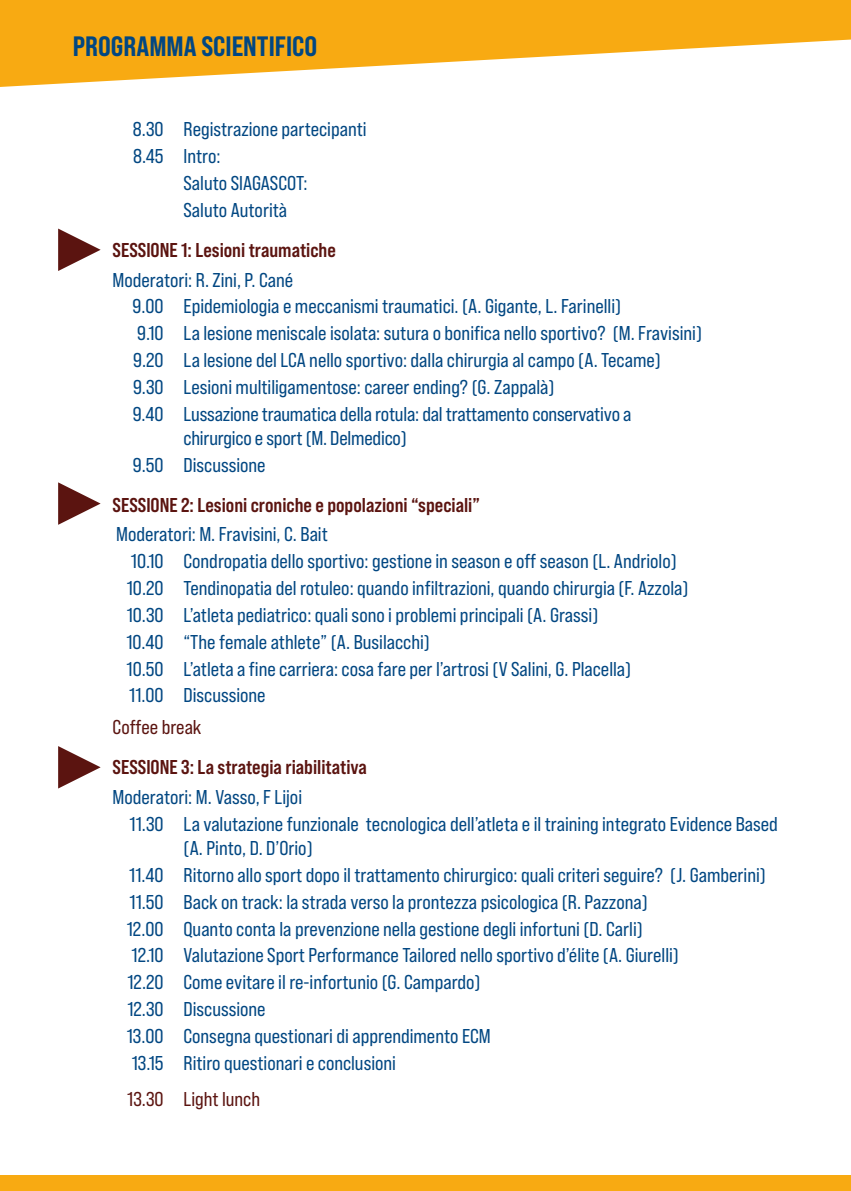
<style>
.page{position:relative;width:851px;height:1191px;background:#fff}
.page>*{position:absolute;margin:0;border:0;box-sizing:border-box;transform-origin:0 0}
.t1{font:28px "Bebas Neue Pro Sm E Eb";color:#024782}
.t2{font:20px/26.8px "Bebas Neue Pro Sm E Rg";color:#024782}
.t3{font:20px "Bebas Neue Pro Sm E Bd";color:#5b1410}
.t4{font:20px "Bebas Neue Pro Sm E Rg";color:#5b1410}
</style>
<div class="page">
<svg style="left:0;top:0;width:850px;height:87px;fill:#f8aa12"></svg>
<div style="left:0;top:1175px;width:850px;height:16px;background:#f8aa12"></div>
<svg style="left:58px;top:228px;width:43px;height:43px"></svg>
<svg style="left:58px;top:482px;width:43px;height:43px"></svg>
<svg style="left:58px;top:746px;width:43px;height:42px"></svg>
<h1 class="t1" style="left:73px;top:30px;width:246px">PROGRAMMA SCIENTIFICO</h1>
<p class="t2" style="left:133px;top:116px;width:235px">8.30 Registrazione partecipanti</p>
<p class="t2" style="left:133px;top:142px;width:89px">8.45 Intro:</p>
<p class="t2" style="left:183px;top:169px;width:126px">Saluto SIAGASCOT:</p>
<p class="t2" style="left:183px;top:196px;width:105px">Saluto Autorità</p>
<p class="t3" style="left:113px;top:238px;width:225px">SESSIONE 1: Lesioni traumatiche</p>
<p class="t2" style="left:132px;top:266px;width:571px;text-indent:-20px">Moderatori: R. Zini, P. Cané<br>9.00 Epidemiologia e meccanismi traumatici. (A. Gigante, L. Farinelli)<br>9.10 La lesione meniscale isolata: sutura o bonifica nello sportivo? (M. Fravisini)<br>9.20 La lesione del LCA nello sportivo: dalla chirurgia al campo (A. Tecame)<br>9.30 Lesioni multiligamentose: career ending? (G. Zappalà)<br>9.40 Lussazione traumatica della rotula: dal trattamento conservativo a</p>
<p class="t2" style="left:133px;top:424px;width:275px;text-indent:51px">chirurgico e sport (M. Delmedico)<br>9.50 Discussione</p>
<p class="t3" style="left:113px;top:493px;width:369px">SESSIONE 2: Lesioni croniche e popolazioni “speciali”</p>
<p class="t2" style="left:126px;top:520px;width:563px;text-indent:-10px">Moderatori: M. Fravisini, C. Bait<br>10.10 Condropatia dello sportivo: gestione in season e off season (L. Andriolo)<br>10.20 Tendinopatia del rotuleo: quando infiltrazioni, quando chirurgia (F. Azzola)<br>10.30 L’atleta pediatrico: quali sono i problemi principali (A. Grassi)<br>10.40 “The female athlete” (A. Busilacchi)<br>10.50 L’atleta a fine carriera: cosa fare per l’artrosi (V Salini, G. Placella)<br>11.00 Discussione</p>
<p class="t4" style="left:113px;top:715px;width:90px">Coffee break</p>
<p class="t3" style="left:113px;top:755px;width:256px">SESSIONE 3: La strategia riabilitativa</p>
<p class="t2" style="left:130px;top:783px;width:649px;text-indent:-17px">Moderatori: M. Vasso, F Lijoi<br>11.30 La valutazione funzionale tecnologica dell’atleta e il training integrato Evidence Based</p>
<p class="t2" style="left:127px;top:834px;width:640px;text-indent:57px">(A. Pinto, D. D’Orio)<br>11.40 Ritorno allo sport dopo il trattamento chirurgico: quali criteri seguire? (J. Gamberini)<br>11.50 Back on track: la strada verso la prontezza psicologica (R. Pazzona)<br>12.00 Quanto conta la prevenzione nella gestione degli infortuni (D. Carli)<br>12.10 Valutazione Sport Performance Tailored nello sportivo d’élite (A. Giurelli)<br>12.20 Come evitare il re-infortunio (G. Campardo)<br>12.30 Discussione<br>13.00 Consegna questionari di apprendimento ECM<br>13.15 Ritiro questionari e conclusioni</p>
<p class="t4" style="left:127px;top:1087px;width:134px">13.30 Light lunch</p>
</div>
